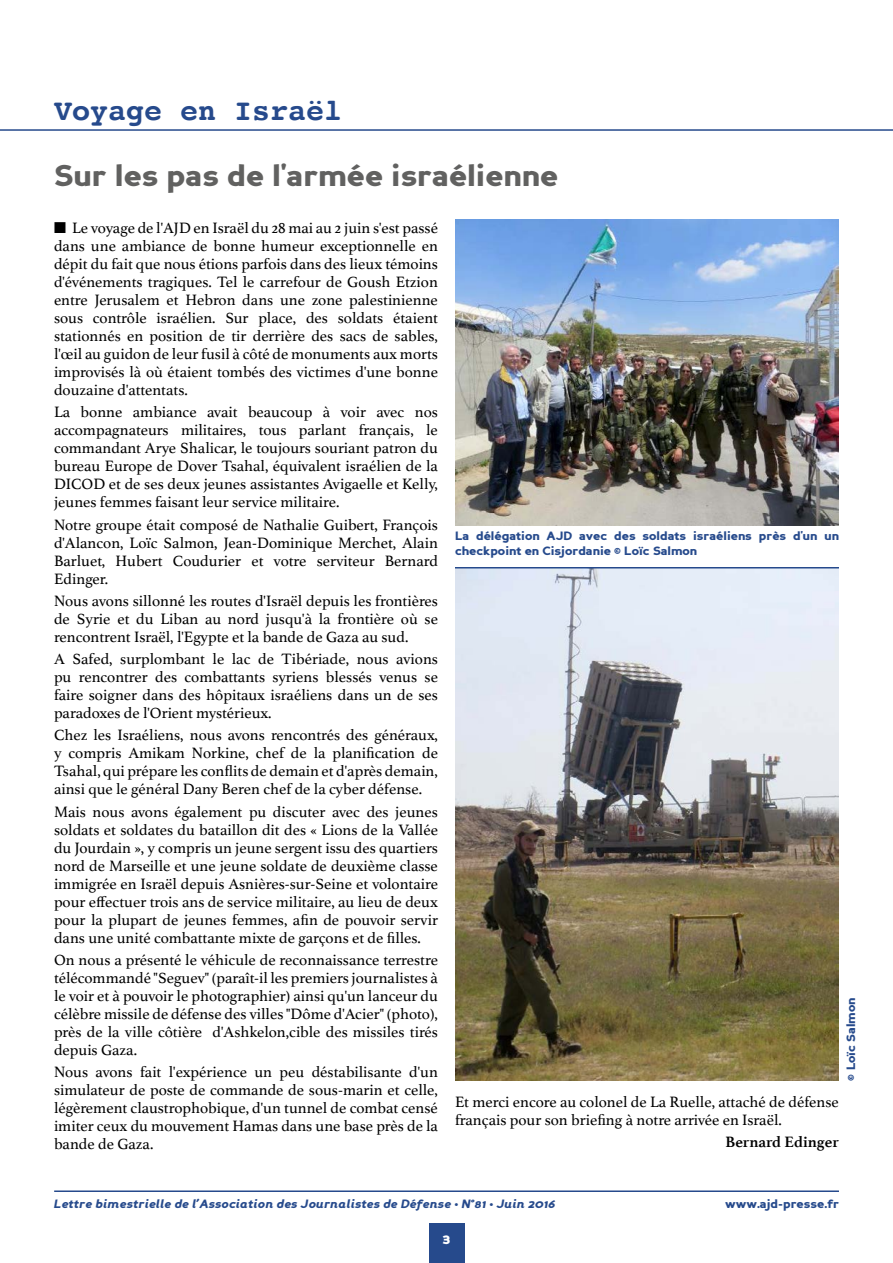
<style>
.page{position:relative;width:893px;height:1263px;background:#fff}
.page>*{position:absolute;margin:0;border:0;box-sizing:border-box;transform-origin:0 0}
.t1{font:900 30px "Perspective Sans";color:#616160}
.t2{font:700 30px "Courier";color:#264a8c}
.t3{font:15.75px/18px "Athelas";color:#000;text-align:justify}
.t4{font:700 15.75px "Athelas";color:#000}
.t5{font:900 15px "Perspective Sans";color:#fff}
.t6{font:900 12px/15px "Perspective Sans";color:#264a8c}
.t7{font:italic 900 12px "Perspective Sans";color:#264a8c}
</style>
<div class="page">
<hr style="left:54px;top:1190px;width:785px;height:2px;background:#264a8c">
<div style="left:429px;top:1223px;width:35px;height:40px;background:#264a8c"></div>
<hr style="left:0;top:129px;width:893px;height:2px;background:#264a8c">
<img style="left:455px;top:568px;width:384px;height:512px">
<img style="left:455px;top:219px;width:384px;height:306px">
<hr style="left:455px;top:567px;width:384px;height:1px;background:#264a8c">
<h1 class="t2" style="left:54px;top:86px;width:289px">Voyage en Israël</h1>
<h1 class="t1" style="left:54px;top:158px;width:505px">Sur les pas de l'armée israélienne</h1>
<p class="t3" style="left:54px;top:218px;width:386px">■ Le voyage de l'AJD en Israël du 28 mai au 2 juin s'est passé dans une ambiance de bonne humeur exceptionnelle en dépit du fait que nous étions parfois dans des lieux témoins d'événements tragiques. Tel le carrefour de Goush Etzion entre Jerusalem et Hebron dans une zone palestinienne sous contrôle israélien. Sur place, des soldats étaient stationnés en position de tir derrière des sacs de sables, l'œil au guidon de leur fusil à côté de monuments aux morts improvisés là où étaient tombés des victimes d'une bonne douzaine d'attentats.</p>
<p class="t3" style="left:54px;top:403px;width:385px">La bonne ambiance avait beaucoup à voir avec nos accompagnateurs militaires, tous parlant français, le commandant Arye Shalicar, le toujours souriant patron du bureau Europe de Dover Tsahal, équivalent israélien de la DICOD et de ses deux jeunes assistantes Avigaelle et Kelly, jeunes femmes faisant leur service militaire.</p>
<p class="t3" style="left:54px;top:515px;width:385px">Notre groupe était composé de Nathalie Guibert, François d'Alancon, Loïc Salmon, Jean-Dominique Merchet, Alain Barluet, Hubert Coudurier et votre serviteur Bernard Edinger.</p>
<p class="t3" style="left:54px;top:591px;width:386px">Nous avons sillonné les routes d'Israël depuis les frontières de Syrie et du Liban au nord jusqu'à la frontière où se rencontrent Israël, l'Egypte et la bande de Gaza au sud.</p>
<p class="t3" style="left:54px;top:649px;width:385px">A Safed, surplombant le lac de Tibériade, nous avions pu rencontrer des combattants syriens blessés venus se faire soigner dans des hôpitaux israéliens dans un de ses paradoxes de l'Orient mystérieux.</p>
<p class="t3" style="left:54px;top:726px;width:385px">Chez les Israéliens, nous avons rencontrés des généraux, y compris Amikam Norkine, chef de la planification de Tsahal, qui prépare les conflits de demain et d'après demain, ainsi que le général Dany Beren chef de la cyber défense.</p>
<p class="t3" style="left:54px;top:802px;width:385px">Mais nous avons également pu discuter avec des jeunes soldats et soldates du bataillon dit des « Lions de la Vallée du Jourdain », y compris un jeune sergent issu des quartiers nord de Marseille et une jeune soldate de deuxième classe immigrée en Israël depuis Asnières-sur-Seine et volontaire pour effectuer trois ans de service militaire, au lieu de deux pour la plupart de jeunes femmes, afin de pouvoir servir dans une unité combattante mixte de garçons et de filles.</p>
<p class="t3" style="left:54px;top:950px;width:386px">On nous a présenté le véhicule de reconnaissance terrestre télécommandé "Seguev" (paraît-il les premiers journalistes à le voir et à pouvoir le photographier) ainsi qu'un lanceur du célèbre missile de défense des villes "Dôme d'Acier" (photo), près de la ville côtière d'Ashkelon,cible des missiles tirés depuis Gaza.</p>
<p class="t3" style="left:54px;top:1062px;width:386px">Nous avons fait l'expérience un peu déstabilisante d'un simulateur de poste de commande de sous-marin et celle, légèrement claustrophobique, d'un tunnel de combat censé imiter ceux du mouvement Hamas dans une base près de la bande de Gaza.</p>
<p class="t6" style="left:455px;top:528px;width:385px">La délégation AJD avec des soldats israéliens près d'un un checkpoint en Cisjordanie © Loïc Salmon</p>
<p class="t6" style="left:844px;top:1080px;width:84px;rotate:-90deg">© Loïc Salmon</p>
<p class="t3" style="left:455px;top:1092px;width:385px">Et merci encore au colonel de La Ruelle, attaché de défense français pour son briefing à notre arrivée en Israël.</p>
<p class="t4" style="left:726px;top:1129px;width:115px">Bernard Edinger</p>
<p class="t7" style="left:54px;top:1196px;width:503px">Lettre bimestrielle de l’Association des Journalistes de Défense • N°81 • Juin 2016</p>
<p class="t6" style="left:725px;top:1196px;width:115px">www.ajd-presse.fr</p>
<p class="t5" style="left:442px;top:1230px;width:10px">3</p>
</div>
